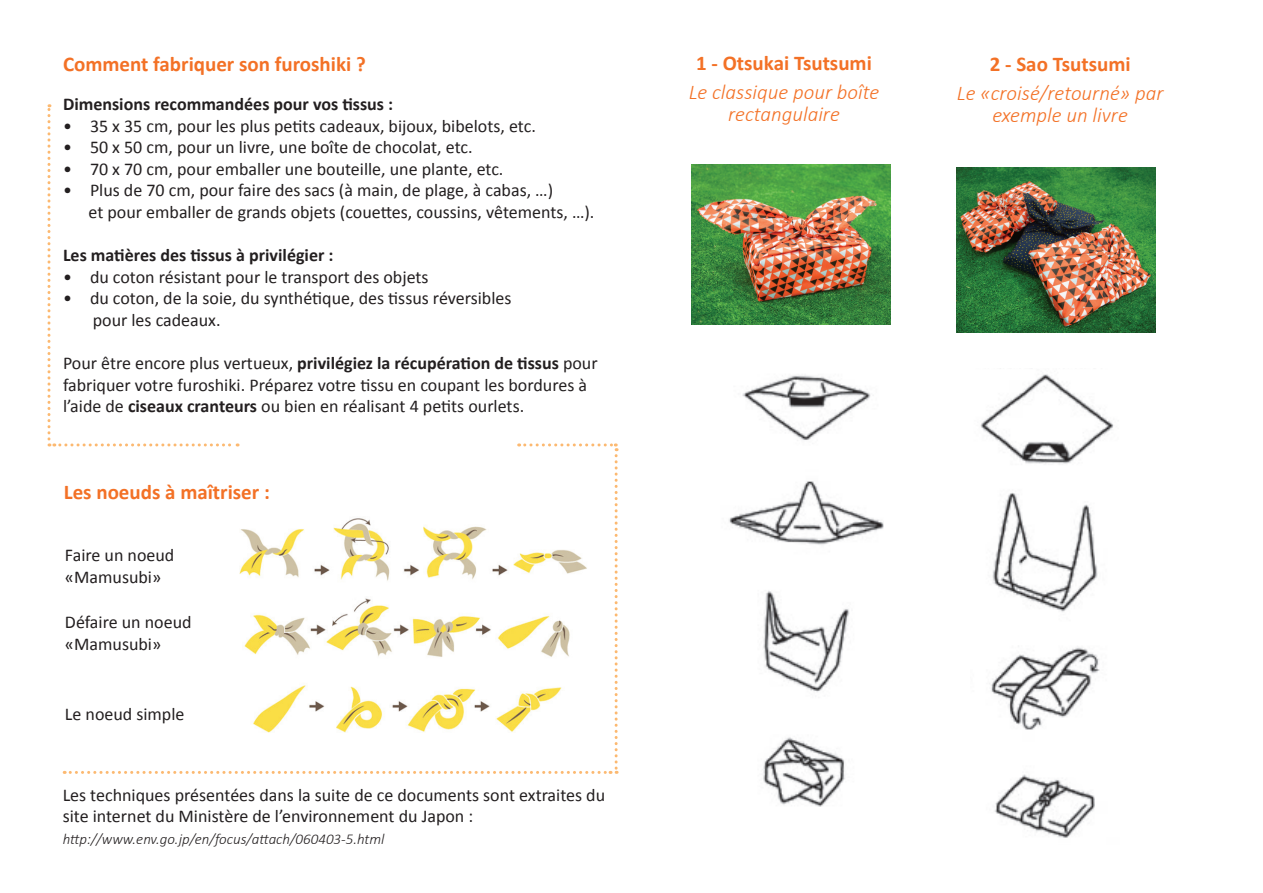
<style>
.page{position:relative;width:1263px;height:893px;background:#fff}
.page>*{position:absolute;margin:0;border:0;box-sizing:border-box;transform-origin:0 0}
.t1{font:700 21px "Calibri";color:#f37126}
.t2{font:italic 300 21px/21.6px "Calibri";color:#f37126;text-align:center}
.t3{font:18px/21.6px "Calibri";color:#231f20}
.t4{font:700 18px "Calibri";color:#231f20}
.t5{font:italic 300 15px "Calibri";color:#231f20}
.s1{font-weight:700}
</style>
<div class="page">
<img style="left:691px;top:165px;width:199px;height:159px">
<img style="left:729px;top:375px;width:154px;height:432px">
<img style="left:956px;top:167px;width:199px;height:165px">
<img style="left:980px;top:374px;width:134px;height:464px">
<svg style="left:47px;top:104px;width:571px;height:670px"></svg>
<p class="t1" style="left:63px;top:51px;width:304px">Comment fabriquer son furoshiki ?</p>
<p class="t4" style="left:63px;top:92px;width:332px">Dimensions recommandées pour vos tissus :</p>
<p class="t3" style="left:63px;top:115px;width:474px">• 35 x 35 cm, pour les plus petits cadeaux, bijoux, bibelots, etc.</p>
<p class="t3" style="left:63px;top:136px;width:411px">• 50 x 50 cm, pour un livre, une boîte de chocolat, etc.</p>
<p class="t3" style="left:63px;top:158px;width:442px">• 70 x 70 cm, pour emballer une bouteille, une plante, etc.</p>
<p class="t3" style="left:89px;top:180px;width:507px;text-indent:-26px">• Plus de 70 cm, pour faire des sacs (à main, de plage, à cabas, …)<br>et pour emballer de grands objets (couettes, coussins, vêtements, …).</p>
<p class="t4" style="left:63px;top:244px;width:272px">Les matières des tissus à privilégier :</p>
<p class="t3" style="left:63px;top:266px;width:367px">• du coton résistant pour le transport des objets</p>
<p class="t3" style="left:93px;top:288px;width:420px;text-indent:-30px">• du coton, de la soie, du synthétique, des tissus réversibles pour les cadeaux.</p>
<p class="t3" style="left:63px;top:352px;width:536px">Pour être encore plus vertueux, <span class="s1">privilégiez la récupération de tissus</span> pour fabriquer votre furoshiki. Préparez votre tissu en coupant les bordures à l’aide de <span class="s1">ciseaux cranteurs</span> ou bien en réalisant 4 petits ourlets.</p>
<p class="t1" style="left:64px;top:478px;width:207px">Les noeuds à maîtriser :</p>
<p class="t3" style="left:65px;top:545px;width:111px">Faire un noeud «Mamusubi»</p>
<p class="t3" style="left:65px;top:611px;width:128px">Défaire un noeud «Mamusubi»</p>
<p class="t3" style="left:65px;top:703px;width:121px">Le noeud simple</p>
<p class="t3" style="left:63px;top:784px;width:544px">Les techniques présentées dans la suite de ce documents sont extraites du site internet du Ministère de l’environnement du Japon :</p>
<p class="t5" style="left:63px;top:830px;width:323px">http://www.env.go.jp/en/focus/attach/060403-5.html</p>
<p class="t1" style="left:696px;top:49px;width:177px">1 - Otsukai Tsutsumi</p>
<p class="t2" style="left:689px;top:81px;width:192px">Le classique pour boîte rectangulaire</p>
<p class="t1" style="left:990px;top:50px;width:142px">2 - Sao Tsutsumi</p>
<p class="t2" style="left:957px;top:82px;width:208px">Le «croisé/retourné» par exemple un livre</p>
</div>
